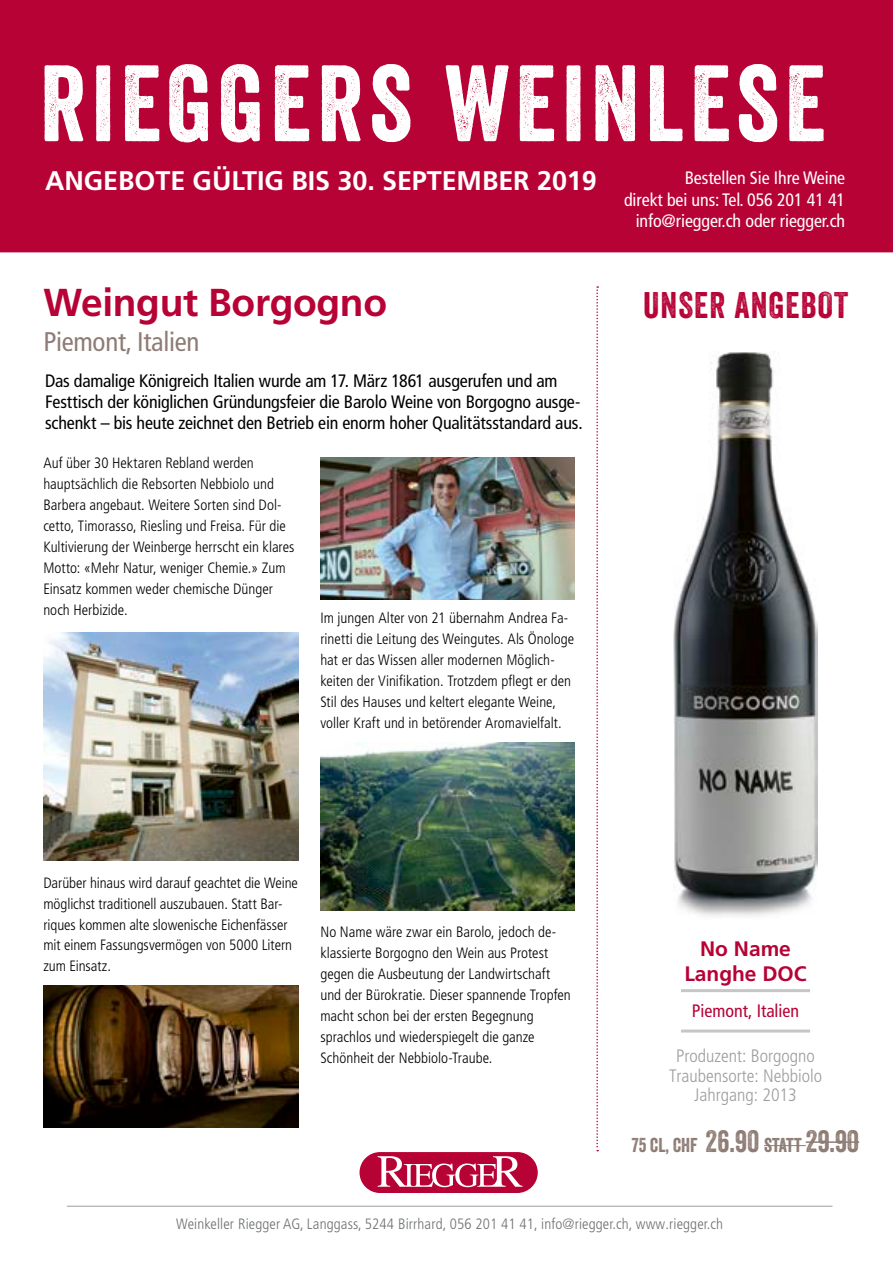
<style>
.page{position:relative;width:893px;height:1263px;background:#fff}
.page>*{position:absolute;margin:0;border:0;box-sizing:border-box;transform-origin:0 0}
.t1{font:104.85px "Veneer";letter-spacing:.055em;color:#fff}
.t2{font:700 38.85px "Frutiger LT Pro";letter-spacing:-.01em;color:#b70235}
.t3{font:36px "Veneer";letter-spacing:.03em;color:#b70235}
.t4{font:700 27px "Frutiger LT Pro";letter-spacing:-.005em;color:#fff}
.t5{font:condensed 27px "Frutiger LT Pro";letter-spacing:-.01em;color:#8e7c74}
.t6{font:700 21px/25.5px "Frutiger LT Pro";color:#b70235;text-align:center}
.t7{font:19.5px "Veneer";color:#8e7c74}
.t8{font:condensed 18px/21px "Frutiger LT Pro";letter-spacing:-.01em;color:#000}
.t9{font:condensed 18px/21.6px "Frutiger LT Pro";letter-spacing:-.005em;color:#fff;text-align:right}
.t10{font:300 condensed 18px/19.5px "Frutiger LT Pro";color:#9c9d9d;text-align:center}
.t11{font:condensed 18px "Frutiger LT Pro";color:#b70235}
.t12{font:300 condensed 15px/21px "Frutiger LT Pro";color:#000}
.t13{font:300 condensed 15px "Frutiger LT Pro";letter-spacing:.01em;color:#6e7070}
.s1{font-size:30px}
</style>
<div class="page">
<div style="left:0;top:0;width:893px;height:252px;background:#b70235"></div>
<div style="left:360px;top:1152px;width:178px;height:41px;background:#b70235;border-radius:20px"></div>
<svg style="left:378px;top:1156px;width:145px;height:31px"></svg>
<hr style="left:67px;top:1206px;width:765px;height:1px;background:#9c9d9d">
<svg style="left:596px;top:286px;width:2px;height:865px"></svg>
<img style="left:673px;top:352px;width:145px;height:564px">
<img style="left:43px;top:985px;width:255px;height:142px">
<hr style="left:681px;top:989px;width:129px;height:3px;background:#c5c6c6">
<hr style="left:681px;top:1029px;width:129px;height:3px;background:#c5c6c6">
<hr style="left:764px;top:1145px;width:42px;height:1px;background:#8e7c74">
<hr style="left:806px;top:1141px;width:53px;height:2px;background:#8e7c74">
<img style="left:43px;top:633px;width:255px;height:227px">
<img style="left:320px;top:457px;width:255px;height:142px">
<img style="left:320px;top:742px;width:255px;height:168px">
<p class="t1" style="left:40px;top:39px;width:787px">RIEGGERS WEINLESE</p>
<p class="t4" style="left:45px;top:165px;width:553px">ANGEBOTE GÜLTIG BIS 30. SEPTEMBER 2019</p>
<p class="t9" style="left:624px;top:167px;width:223px">Bestellen Sie Ihre Weine<br>direkt bei uns: Tel. 056 201 41 41 info@riegger.ch oder riegger.ch</p>
<p class="t2" style="left:43px;top:279px;width:345px">Weingut Borgogno</p>
<p class="t5" style="left:43px;top:326px;width:158px">Piemont, Italien</p>
<p class="t8" style="left:45px;top:370px;width:539px">Das damalige Königreich Italien wurde am 17. März 1861 ausgerufen und am<br>Festtisch der königlichen Gründungsfeier die Barolo Weine von Borgogno ausge&shy;schenkt – bis heute zeichnet den Betrieb ein enorm hoher Qualitätsstandard aus.</p>
<p class="t12" style="left:43px;top:453px;width:253px">Auf über 30 Hektaren Rebland werden hauptsächlich die Rebsorten Nebbiolo und Barbera angebaut. Weitere Sorten sind Dol&shy;cetto, Timorasso, Riesling und Freisa. Für die Kultivierung der Weinberge herrscht ein klares Motto: «Mehr Natur, weniger Chemie.» Zum Einsatz kommen weder chemische Dünger noch Herbizide.</p>
<p class="t12" style="left:320px;top:607px;width:255px">Im jungen Alter von 21 übernahm Andrea Fa&shy;rinetti die Leitung des Weingutes. Als Önologe hat er das Wissen aller modernen Möglich&shy;keiten der Vinifikation. Trotzdem pflegt er den Stil des Hauses und keltert elegante Weine, voller Kraft und in betörender Aromavielfalt.</p>
<p class="t3" style="left:643px;top:283px;width:206px">UNSER ANGEBOT</p>
<p class="t12" style="left:43px;top:872px;width:256px">Darüber hinaus wird darauf geachtet die Weine möglichst traditionell auszubauen. Statt Bar&shy;riques kommen alte slowenische Eichenfässer mit einem Fassungsvermögen von 5000 Litern zum Einsatz.</p>
<p class="t12" style="left:320px;top:922px;width:252px">No Name wäre zwar ein Barolo, jedoch de&shy;klassierte Borgogno den Wein aus Protest gegen die Ausbeutung der Landwirtschaft und der Bürokratie. Dieser spannende Tropfen macht schon bei der ersten Begegnung sprachlos und wiederspiegelt die ganze Schönheit der Nebbiolo-Traube.</p>
<p class="t6" style="left:684px;top:936px;width:124px">No Name<br>Langhe DOC</p>
<p class="t11" style="left:692px;top:1000px;width:109px">Piemont, Italien</p>
<p class="t10" style="left:669px;top:1046px;width:155px">Produzent: Borgogno<br>Traubensorte: Nebbiolo<br>Jahrgang: 2013</p>
<p class="t7" style="left:632px;top:1133px;width:229px">75 CL, CHF <span class="s1">26.90</span> STATT <span class="s1">29.90</span></p>
<p class="t13" style="left:176px;top:1215px;width:548px">Weinkeller Riegger AG, Langgass, 5244 Birrhard, 056 201 41 41, info@riegger.ch, www.riegger.ch</p>
</div>
